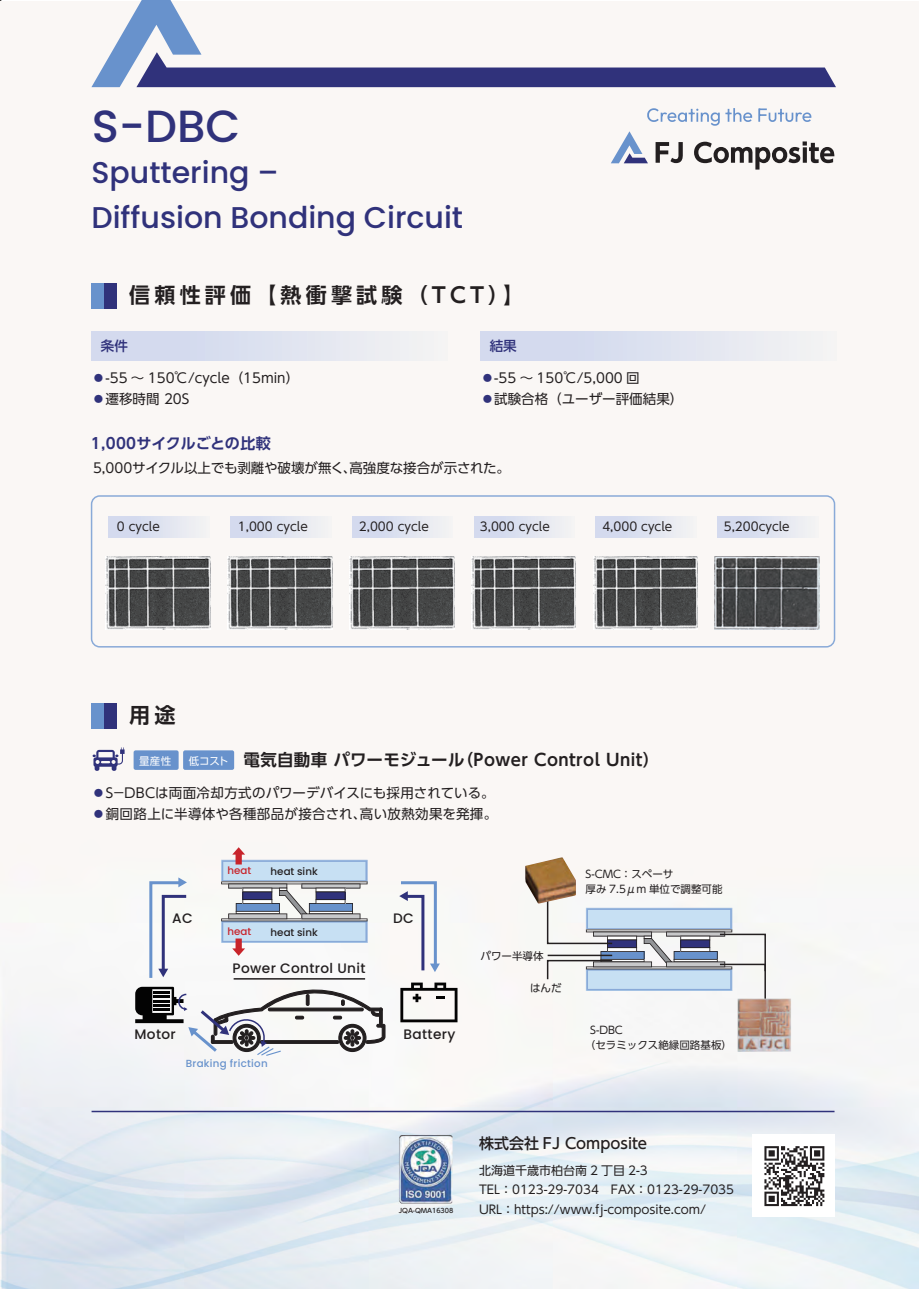
<style>
.page{position:relative;width:919px;height:1289px;background:#fff}
.page>*{position:absolute;margin:0;border:0;box-sizing:border-box;transform-origin:0 0}
.t1{font:500 45px "Poppins";color:#30327b}
.t2{font:500 30px/45px "Poppins";color:#30327b}
.t3{font:700 21px "UD Shin Go Pro De";letter-spacing:.2em;color:#231f20}
.t4{font:700 16.5px "UD Shin Go Pro De";letter-spacing:.025em;color:#231f20}
.t5{font:500 15px "UD Shin Go Pro";color:#231f20}
.t6{font:700 15px "UD Shin Go Pro De";color:#30327b}
.t7{font:500 13.65px "Poppins";letter-spacing:.025em;color:#231f20}
.t8{font:13.5px "UD Shin Go Pro";color:#231f20}
.t9{font:13.5px "UD Shin Go Pro";letter-spacing:.025em;color:#231f20}
.t10{font:500 13.5px "UD Shin Go Pro";color:#30327b}
.t11{font:12px/19.5px "UD Shin Go Pro";color:#231f20}
.t12{font:10.5px/15.6px "UD Shin Go Pro";color:#231f20}
.t13{font:10.5px "UD Shin Go Pro";color:#fff}
.t14{font:500 10.2px "Poppins";color:#231f20}
.t15{font:500 10.2px "Poppins";letter-spacing:.025em;color:#6892cc}
.t16{font:500 10.2px "Poppins";color:#c8242b}
.t17{font:500 6.45px "UD Shin Go Pro";color:#231f20}
.s1{font-family:"Koz Go Pr 6 N";color:#30327b}
.s2{font-family:"UD Shin Go Pro";font-weight:400;font-size:10.5px;color:#fff}
</style>
<div class="page">
<svg style="left:1px;top:1288px;width:13px;height:1px"></svg>
<svg style="left:906px;top:1288px;width:12px;height:1px"></svg>
<img style="left:0;top:152px;width:918px;height:1136px">
<svg style="left:610px;top:108px;width:224px;height:61px"></svg>
<svg style="left:91px;top:0;width:745px;height:88px"></svg>
<hr style="left:92px;top:1110px;width:742px;height:2px;background:#30327b">
<div style="left:92px;top:331px;width:355px;height:29px;background:linear-gradient(to right,#cdd5ed,#f2f2f3)"></div>
<div style="left:480px;top:331px;width:356px;height:29px;background:linear-gradient(to right,#cdd5ed,#f2f2f3)"></div>
<div style="left:92px;top:283px;width:12px;height:25px;background:#6892cc"></div>
<div style="left:104px;top:283px;width:13px;height:25px;background:#30327b"></div>
<div style="left:92px;top:703px;width:12px;height:25px;background:#6892cc"></div>
<div style="left:104px;top:703px;width:13px;height:25px;background:#30327b"></div>
<svg style="left:93px;top:747px;width:32px;height:23px"></svg>
<div style="left:134px;top:750px;width:45px;height:19px;background:#6892cc;border-radius:2px"></div>
<div style="left:183px;top:750px;width:51px;height:19px;background:#6892cc;border-radius:2px"></div>
<div style="left:91px;top:495px;width:744px;height:152px;border:2px solid #89aad8;border-radius:8px"></div>
<img style="left:106px;top:556px;width:104px;height:73px">
<img style="left:714px;top:556px;width:105px;height:73px">
<img style="left:228px;top:556px;width:104px;height:73px">
<img style="left:349px;top:556px;width:105px;height:73px">
<img style="left:471px;top:556px;width:105px;height:73px">
<img style="left:593px;top:556px;width:104px;height:73px">
<div style="left:109px;top:516px;width:100px;height:21px;background:linear-gradient(to right,#cdd5ed,#f1f2f3)"></div>
<div style="left:230px;top:516px;width:101px;height:21px;background:linear-gradient(to right,#cdd5ed,#f1f2f3)"></div>
<div style="left:352px;top:516px;width:101px;height:21px;background:linear-gradient(to right,#cdd5ed,#f2f2f3)"></div>
<div style="left:474px;top:516px;width:100px;height:21px;background:linear-gradient(to right,#cdd5ed,#f1f2f3)"></div>
<div style="left:595px;top:516px;width:101px;height:21px;background:linear-gradient(to right,#cdd5ed,#f1f2f3)"></div>
<div style="left:717px;top:516px;width:101px;height:21px;background:linear-gradient(to right,#cdd5ed,#f2f2f3)"></div>
<svg style="left:400px;top:982px;width:57px;height:40px"></svg>
<svg style="left:398px;top:879px;width:42px;height:94px"></svg>
<svg style="left:135px;top:847px;width:251px;height:209px"></svg>
<img style="left:737px;top:998px;width:54px;height:53px">
<img style="left:525px;top:857px;width:51px;height:46px">
<svg style="left:546px;top:893px;width:220px;height:110px"></svg>
<hr style="left:547px;top:954px;width:65px;height:2px;background:#231f20">
<div style="left:752px;top:1134px;width:82px;height:82px;background:#fff"></div>
<svg style="left:764px;top:1146px;width:60px;height:59px"></svg>
<img style="left:399px;top:1134px;width:54px;height:69px">
<h1 class="t1" style="left:92px;top:100px;width:150px">S-DBC</h1>
<h2 class="t2" style="left:91px;top:150px;width:373px">Sputtering –<br>Diffusion Bonding Circuit</h2>
<h3 class="t3" style="left:129px;top:278px;width:396px">信頼性評価【熱衝撃試験（TCT）】</h3>
<p class="t10" style="left:101px;top:335px;width:28px">条件</p>
<p class="t8" style="left:92px;top:367px;width:209px"><span class="s1">●</span>-55 ～ 150℃/cycle（15min）</p>
<p class="t8" style="left:92px;top:388px;width:99px"><span class="s1">●</span>遷移時間 20S</p>
<p class="t6" style="left:91px;top:431px;width:181px">1,000サイクルごとの比較</p>
<p class="t10" style="left:489px;top:335px;width:28px">結果</p>
<p class="t8" style="left:480px;top:367px;width:160px"><span class="s1">●</span>-55 ～ 150℃/5,000 回</p>
<p class="t8" style="left:480px;top:388px;width:204px"><span class="s1">●</span>試験合格（ユーザー評価結果）</p>
<p class="t8" style="left:93px;top:457px;width:418px">5,000サイクル以上でも剥離や破壊が無く、高強度な接合が示された。</p>
<p class="t11" style="left:117px;top:516px;width:44px">0 cycle</p>
<p class="t11" style="left:238px;top:516px;width:71px">1,000 cycle</p>
<p class="t11" style="left:359px;top:516px;width:71px">2,000 cycle</p>
<p class="t11" style="left:480px;top:516px;width:71px">3,000 cycle</p>
<p class="t11" style="left:602px;top:516px;width:71px">4,000 cycle</p>
<p class="t11" style="left:723px;top:516px;width:67px">5,200cycle</p>
<h3 class="t3" style="left:129px;top:698px;width:48px">用途</h3>
<p class="t13" style="left:139px;top:752px;width:34px">量産性</p>
<h3 class="t4" style="left:189px;top:746px;width:472px"><span class="s2">低コスト</span> 電気自動車 パワーモジュール（Power Control Unit）</h3>
<p class="t8" style="left:92px;top:781px;width:404px"><span class="s1">●</span>Ｓ－ＤＢＣは両面冷却方式のパワーデバイスにも採用されている。</p>
<p class="t9" style="left:92px;top:802px;width:407px"><span class="s1">●</span>銅回路上に半導体や各種部品が接合され、高い放熱効果を発揮。</p>
<p class="t16" style="left:227px;top:864px;width:25px">heat</p>
<p class="t14" style="left:270px;top:866px;width:49px">heat sink</p>
<p class="t7" style="left:172px;top:910px;width:22px">AC</p>
<p class="t7" style="left:393px;top:910px;width:22px">DC</p>
<p class="t16" style="left:227px;top:925px;width:25px">heat</p>
<p class="t14" style="left:270px;top:926px;width:49px">heat sink</p>
<p class="t7" style="left:232px;top:960px;width:134px">Power Control Unit</p>
<p class="t7" style="left:134px;top:1026px;width:43px">Motor</p>
<p class="t7" style="left:403px;top:1026px;width:53px">Battery</p>
<p class="t15" style="left:186px;top:1057px;width:83px">Braking friction</p>
<p class="t12" style="left:480px;top:947px;width:64px">パワー半導体</p>
<p class="t12" style="left:530px;top:979px;width:33px">はんだ</p>
<p class="t12" style="left:585px;top:865px;width:138px">S-CMC：スペーサ<br>厚み 7.5μm 単位で調整可能</p>
<p class="t12" style="left:585px;top:1021px;width:148px;text-indent:5px">S-DBC<br>（セラミックス絶縁回路基板）</p>
<p class="t17" style="left:399px;top:1205px;width:56px">JQA-QMA16308</p>
<p class="t5" style="left:479px;top:1131px;width:170px">株式会社 FJ Composite</p>
<p class="t11" style="left:479px;top:1159px;width:256px">北海道千歳市柏台南 2 丁目 2-3<br>TEL：0123-29-7034　FAX：0123-29-7035<br>URL：https://www.fj-composite.com/</p>
</div>
